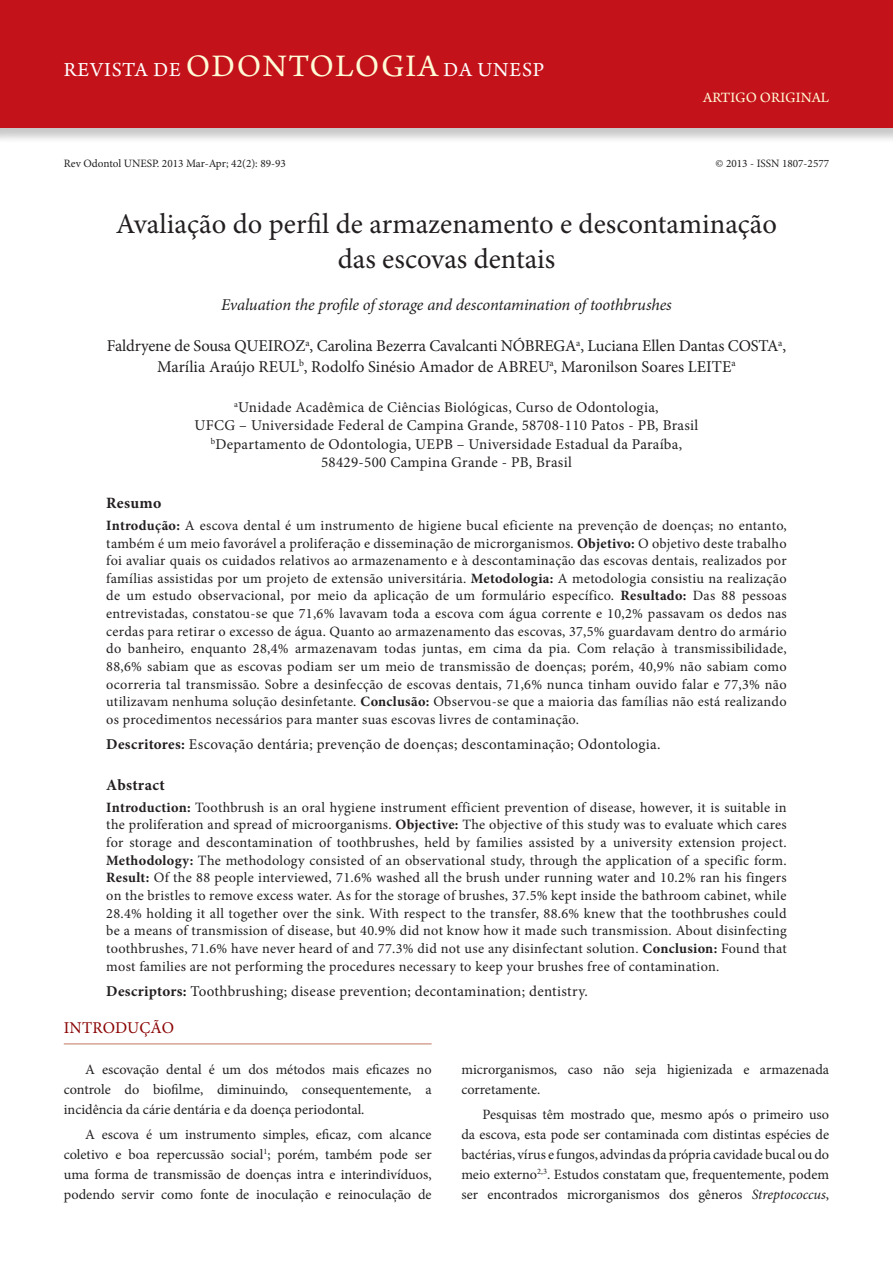
<style>
.page{position:relative;width:893px;height:1263px;background:#fff}
.page>*{position:absolute;margin:0;border:0;box-sizing:border-box;transform-origin:0 0}
.Título_1º_Idioma{font:28.5px/34.8px "Minion Pro";color:#231f20;text-align:center}
.t1{font:21px "Arno Pro";letter-spacing:.04em;color:#fff}
.Autores{font:16.5px/20.4px "Minion Pro";letter-spacing:-.01em;color:#231f20;text-align:center}
.Título_2º_Idioma{font:italic 16.5px "Minion Pro";letter-spacing:-.01em;color:#231f20}
.t2{font:16.5px "Minion Pro";letter-spacing:.01em;color:#8b0202}
.Título_-_abstract{font:700 15.75px "Minion Pro";letter-spacing:.02em;color:#231f20}
.Título_-_resumo{font:700 15.75px "Minion Pro";letter-spacing:.02em;color:#231f20}
.Endereço{font:15px/18.6px "Minion Pro";letter-spacing:.02em;color:#231f20;text-align:center}
.Palavras-chave{font:15px "Minion Pro";letter-spacing:.02em;color:#231f20}
.Keywords{font:15px "Minion Pro";letter-spacing:.02em;color:#231f20}
.t3{font:15px "Arno Pro";color:#fffbd6}
.Resumo{font:14.25px/17.7px "Minion Pro";letter-spacing:.02em;color:#231f20;text-align:justify}
.Abstract{font:14.25px/17.7px "Minion Pro";letter-spacing:.02em;color:#231f20;text-align:justify}
.Corpo{font:14.25px/20.1px "Minion Pro";color:#231f20;text-align:justify}
.Cabeçalho_A{font:11.25px "Minion Pro";color:#231f20}
.s1{font-size:33px;color:#fffbd6}
.s2{font-weight:700}
.s3{font-style:italic}
</style>
<div class="page">
<div style="left:0;top:0;width:893px;height:144px;background:#231f20;opacity:.25"></div>
<div style="left:0;top:0;width:893px;height:128px;background:#c4121a"></div>
<hr style="left:64px;top:1043px;width:368px;height:1px;background:#c27660">
<h2 class="t1" style="left:64px;top:58px;width:482px">REVISTA DE <span class="s1">ODONTOLOGIA</span> DA UNESP</h2>
<p class="t3" style="left:703px;top:89px;width:128px">ARTIGO ORIGINAL</p>
<p class="Cabeçalho_A" style="left:64px;top:156px;width:224px">Rev Odontol UNESP. 2013 Mar-Apr; 42(2): 89-93</p>
<p class="Cabeçalho_A" style="left:715px;top:156px;width:115px">© 2013 - ISSN 1807-2577</p>
<p class="Título_1º_Idioma" style="left:116px;top:207px;width:663px">Avaliação do perfil de armazenamento e descontaminação das escovas dentais</p>
<p class="Título_2º_Idioma" style="left:221px;top:293px;width:452px">Evaluation the profile of storage and descontamination of toothbrushes</p>
<p class="Autores" style="left:107px;top:336px;width:681px">Faldryene de Sousa QUEIROZ<sup>a</sup>, Carolina Bezerra Cavalcanti NÓBREGA<sup>a</sup>, Luciana Ellen Dantas COSTA<sup>a</sup>,<br>Marília Araújo REUL<sup>b</sup>, Rodolfo Sinésio Amador de ABREU<sup>a</sup>, Maronilson Soares LEITE<sup>a</sup></p>
<p class="Endereço" style="left:195px;top:397px;width:505px"><sup>a</sup>Unidade Acadêmica de Ciências Biológicas, Curso de Odontologia,<br>UFCG – Universidade Federal de Campina Grande, 58708-110 Patos - PB, Brasil <sup>b</sup>Departamento de Odontologia, UEPB – Universidade Estadual da Paraíba, 58429-500 Campina Grande - PB, Brasil</p>
<p class="Título_-_resumo" style="left:106px;top:492px;width:56px">Resumo</p>
<p class="Resumo" style="left:106px;top:516px;width:682px"><span class="s2">Introdução:</span> A escova dental é um instrumento de higiene bucal eficiente na prevenção de doenças; no entanto, também é um meio favorável a proliferação e disseminação de microrganismos. <span class="s2">Objetivo:</span> O objetivo deste trabalho foi avaliar quais os cuidados relativos ao armazenamento e à descontaminação das escovas dentais, realizados por famílias assistidas por um projeto de extensão universitária. <span class="s2">Metodologia:</span> A metodologia consistiu na realização de um estudo observacional, por meio da aplicação de um formulário específico. <span class="s2">Resultado:</span> Das 88 pessoas entrevistadas, constatou-se que 71,6% lavavam toda a escova com água corrente e 10,2% passavam os dedos nas cerdas para retirar o excesso de água. Quanto ao armazenamento das escovas, 37,5% guardavam dentro do armário do banheiro, enquanto 28,4% armazenavam todas juntas, em cima da pia. Com relação à transmissibilidade, 88,6% sabiam que as escovas podiam ser um meio de transmissão de doenças; porém, 40,9% não sabiam como ocorreria tal transmissão. Sobre a desinfecção de escovas dentais, 71,6% nunca tinham ouvido falar e 77,3% não utilizavam nenhuma solução desinfetante. <span class="s2">Conclusão:</span> Observou-se que a maioria das famílias não está realizando os procedimentos necessários para manter suas escovas livres de contaminação.</p>
<p class="Palavras-chave" style="left:106px;top:734px;width:556px"><span class="s2">Descritores:</span> Escovação dentária; prevenção de doenças; descontaminação; Odontologia.</p>
<p class="Título_-_abstract" style="left:106px;top:774px;width:60px">Abstract</p>
<p class="Abstract" style="left:106px;top:798px;width:682px"><span class="s2">Introduction:</span> Toothbrush is an oral hygiene instrument efficient prevention of disease, however, it is suitable in the proliferation and spread of microorganisms. <span class="s2">Objective:</span> The objective of this study was to evaluate which cares for storage and descontamination of toothbrushes, held by families assisted by a university extension project.<br><span class="s2">Methodology:</span> The methodology consisted of an observational study, through the application of a specific form.<br><span class="s2">Result:</span> Of the 88 people interviewed, 71.6% washed all the brush under running water and 10.2% ran his fingers on the bristles to remove excess water. As for the storage of brushes, 37.5% kept inside the bathroom cabinet, while 28.4% holding it all together over the sink. With respect to the transfer, 88.6% knew that the toothbrushes could be a means of transmission of disease, but 40.9% did not know how it made such transmission. About disinfecting toothbrushes, 71.6% have never heard of and 77.3% did not use any disinfectant solution. <span class="s2">Conclusion:</span> Found that most families are not performing the procedures necessary to keep your brushes free of contamination.</p>
<p class="Keywords" style="left:106px;top:981px;width:483px"><span class="s2">Descriptors:</span> Toothbrushing; disease prevention; decontamination; dentistry.</p>
<p class="t2" style="left:64px;top:1016px;width:112px">INTRODUÇÃO</p>
<p class="Corpo" style="left:64px;top:1060px;width:369px;text-indent:21px">A escovação dental é um dos métodos mais eficazes no controle do biofilme, diminuindo, consequentemente, a incidência da cárie dentária e da doença periodontal.</p>
<p class="Corpo" style="left:64px;top:1124px;width:369px;text-indent:21px">A escova é um instrumento simples, eficaz, com alcance coletivo e boa repercussão social<sup>1</sup>; porém, também pode ser uma forma de transmissão de doenças intra e interindivíduos, podendo servir como fonte de inoculação e reinoculação de</p>
<p class="Corpo" style="left:461px;top:1060px;width:369px">microrganismos, caso não seja higienizada e armazenada corretamente.</p>
<p class="Corpo" style="left:461px;top:1104px;width:369px;text-indent:21px">Pesquisas têm mostrado que, mesmo após o primeiro uso da escova, esta pode ser contaminada com distintas espécies de bactérias, vírus e fungos, advindas da própria cavidade bucal ou do meio externo<sup>2,3</sup>. Estudos constatam que, frequentemente, podem ser encontrados microrganismos dos gêneros <span class="s3">Streptococcus</span>,</p>
</div>
